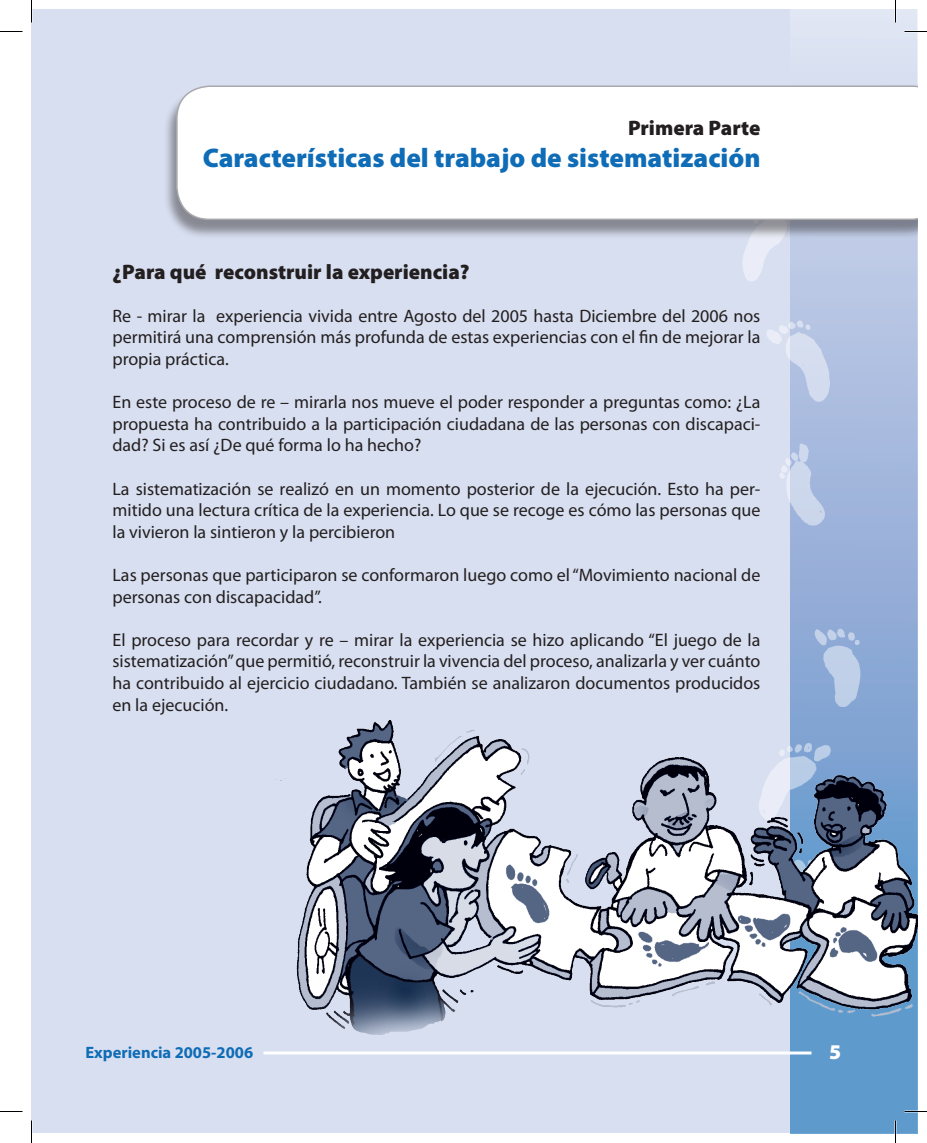
<style>
.page{position:relative;width:927px;height:1143px;background:#fff}
.page>*{position:absolute;margin:0;border:0;box-sizing:border-box;transform-origin:0 0}
.t1{font:900 27px "Myriad Pro";color:#0f6cb6}
.t2{font:900 21px "Myriad Pro";color:#231f20}
.t3{font:900 21px "Myriad Pro";color:#fff}
.t4{font:18px/21.6px "Myriad Pro";color:#231f20;text-align:justify}
.t5{font:700 16.5px "Myriad Pro";color:#0f6cb6}
</style>
<div class="page">
<div style="left:32px;top:10px;width:885px;height:1123px;background:#d8dff0"></div>
<svg style="left:791px;top:10px;width:126px;height:1123px"></svg>
<img style="left:743px;top:240px;width:166px;height:480px">
<hr style="left:263px;top:1052px;width:548px;height:2px;background:#fff">
<div style="left:163px;top:89px;width:754px;height:151px;background:#231f20;opacity:.45"></div>
<div style="left:176px;top:86px;width:741px;height:134px;background:#fff"></div>
<img style="left:274px;top:720px;width:643px;height:338px">
<svg style="left:0;top:31px;width:22px;height:1px"></svg>
<svg style="left:904px;top:31px;width:23px;height:1px"></svg>
<svg style="left:0;top:1111px;width:22px;height:1px"></svg>
<svg style="left:904px;top:1111px;width:23px;height:1px"></svg>
<svg style="left:31px;top:0;width:1px;height:22px"></svg>
<svg style="left:31px;top:1120px;width:1px;height:23px"></svg>
<svg style="left:895px;top:0;width:1px;height:22px"></svg>
<svg style="left:895px;top:1120px;width:1px;height:23px"></svg>
<p class="t2" style="left:628px;top:114px;width:134px">Primera Parte</p>
<h1 class="t1" style="left:203px;top:140px;width:559px">Características del trabajo de sistematización</h1>
<p class="t2" style="left:112px;top:258px;width:359px">¿Para qué reconstruir la experiencia?</p>
<p class="t4" style="left:112px;top:305px;width:649px">Re - mirar la experiencia vivida entre Agosto del 2005 hasta Diciembre del 2006 nos permitirá una comprensión más profunda de estas experiencias con el fin de mejorar la propia práctica.</p>
<p class="t4" style="left:112px;top:391px;width:649px">En este proceso de re – mirarla nos mueve el poder responder a preguntas como: ¿La propuesta ha contribuido a la participación ciudadana de las personas con discapaci&shy;dad? Si es así ¿De qué forma lo ha hecho?</p>
<p class="t4" style="left:112px;top:478px;width:649px">La sistematización se realizó en un momento posterior de la ejecución. Esto ha per&shy;mitido una lectura crítica de la experiencia. Lo que se recoge es cómo las personas que la vivieron la sintieron y la percibieron</p>
<p class="t4" style="left:112px;top:564px;width:649px">Las personas que participaron se conformaron luego como el “Movimiento nacional de personas con discapacidad”.</p>
<p class="t4" style="left:112px;top:629px;width:650px">El proceso para recordar y re – mirar la experiencia se hizo aplicando “El juego de la sistematización” que permitió, reconstruir la vivencia del proceso, analizarla y ver cuánto ha contribuido al ejercicio ciudadano. También se analizaron documentos producidos en la ejecución.</p>
<p class="t5" style="left:86px;top:1042px;width:169px">Experiencia 2005-2006</p>
<p class="t3" style="left:829px;top:1038px;width:14px">5</p>
</div>
